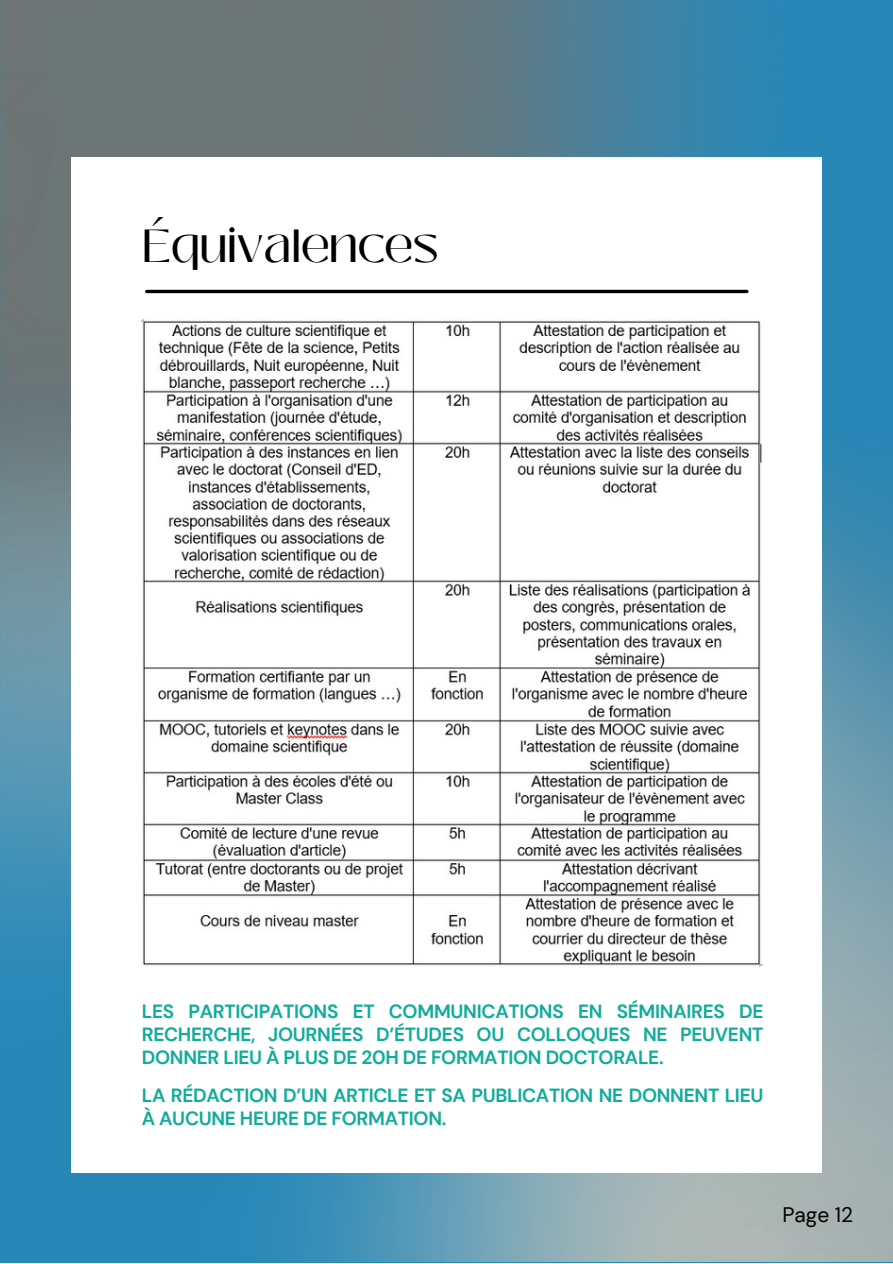
<style>
.page{position:relative;width:893px;height:1264px;background:#fff}
.page>*{position:absolute;margin:0;border:0;box-sizing:border-box;transform-origin:0 0}
.t1{font:46.2px "Black Mango";letter-spacing:-.015em;color:#000}
.t2{font:21px "DM Sans";color:#000}
.t3{font:700 19.05px/23px "DM Sans";letter-spacing:-.015em;color:#11ad9a;text-align:justify}
</style>
<div class="page">
<img style="left:0;top:0;width:892px;height:1261px">
<div style="left:71px;top:157px;width:750px;height:1016px;background:#fff"></div>
<hr style="left:147px;top:290px;width:599px;height:3px;background:#000">
<img style="left:142px;top:320px;width:620px;height:646px">
<p class="t1" style="left:142px;top:212px;width:298px">Équivalences</p>
<p class="t3" style="left:142px;top:999px;width:623px">LES PARTICIPATIONS ET COMMUNICATIONS EN SÉMINAIRES DE RECHERCHE, JOURNÉES D’ÉTUDES OU COLLOQUES NE PEUVENT DONNER LIEU À PLUS DE 20H DE FORMATION DOCTORALE.</p>
<p class="t3" style="left:142px;top:1083px;width:623px">LA RÉDACTION D’UN ARTICLE ET SA PUBLICATION NE DONNENT LIEU<br>À AUCUNE HEURE DE FORMATION.</p>
<p class="t2" style="left:782px;top:1201px;width:72px">Page 12</p>
</div>
